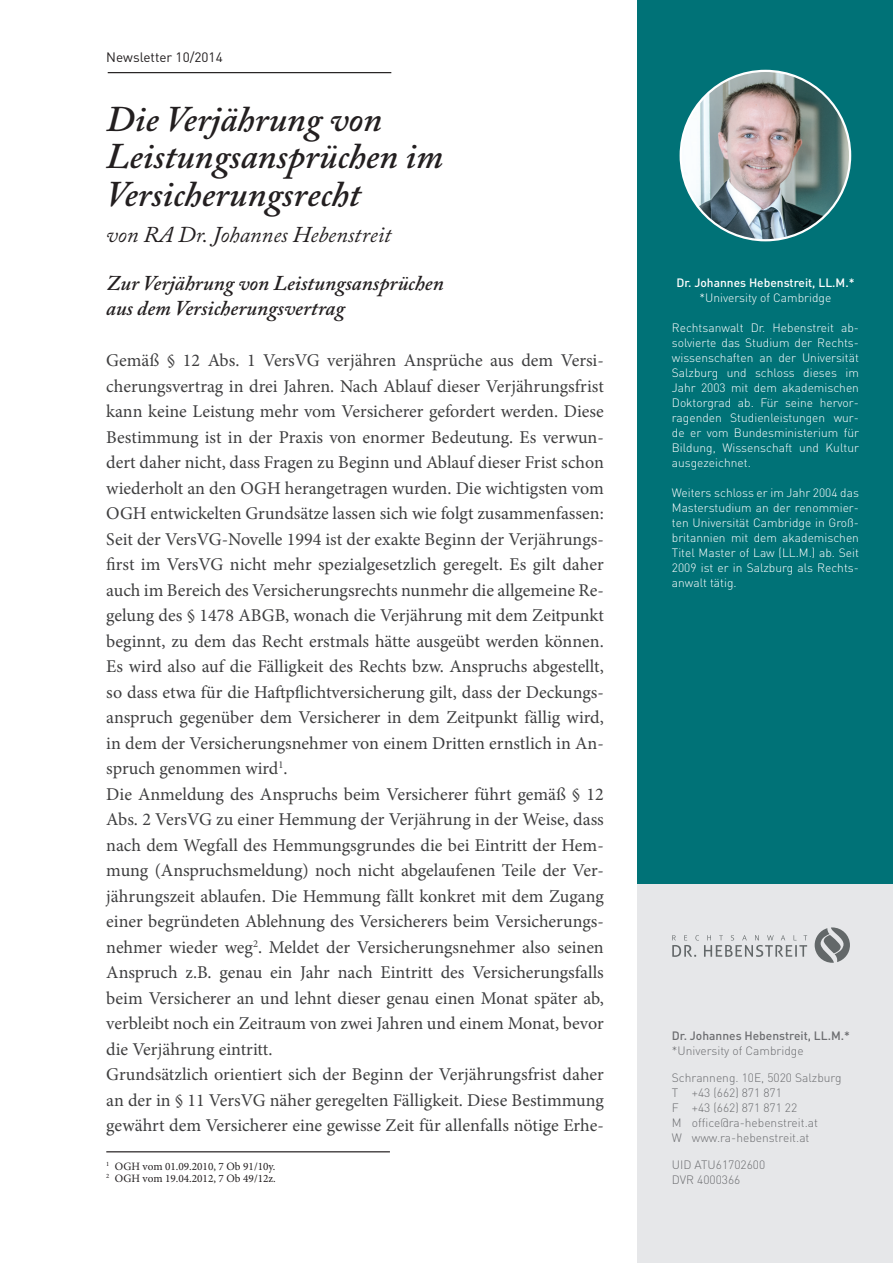
<style>
.page{position:relative;width:893px;height:1263px;background:#fff}
.page>*{position:absolute;margin:0;border:0;box-sizing:border-box;transform-origin:0 0}
.t1{font:italic 600 36px/37.5px "Adobe Caslon Pro";color:#231f20}
.t2{font:italic 22.5px "Adobe Caslon Pro";color:#231f20}
.t3{font:italic 600 21px/25.5px "Adobe Caslon Pro";color:#231f20}
.t4{font:18px/25.5px "Minion Pro";color:#3e3e3f}
.t5{font:13.5px "DIN Pro";color:#231f20}
.t6{font:300 12px/15px "DIN Pro";color:#fff;text-align:justify}
.t7{font:300 12px/15px "DIN Pro";color:#6c6d70}
.t8{font:500 12px "DIN Pro";color:#6c6d70}
.t9{font:500 12px "DIN Pro";color:#fff}
.t10{font:11.25px/12px "Minion Pro";color:#231f20}
</style>
<div class="page">
<div style="left:638px;top:0;width:255px;height:885px;background:#007277"></div>
<div style="left:638px;top:885px;width:255px;height:378px;background:#e6e7e9"></div>
<img style="left:681px;top:71px;width:169px;height:169px;border-radius:85px">
<svg style="left:815px;top:927px;width:35px;height:36px"></svg>
<svg style="left:672px;top:935px;width:135px;height:22px"></svg>
<hr style="left:108px;top:72px;width:283px;height:1px;background:#231f20">
<hr style="left:106px;top:1151px;width:284px;height:1px;background:#231f20">
<p class="t5" style="left:106px;top:47px;width:118px">Newsletter 10/2014</p>
<h1 class="t1" style="left:106px;top:100px;width:338px">Die Verjährung von<br>Leistungsansprüchen im<br>Versicherungsrecht</h1>
<p class="t2" style="left:106px;top:221px;width:286px">von RA Dr. Johannes Hebenstreit</p>
<p class="t3" style="left:106px;top:270px;width:339px">Zur Verjährung von Leistungsansprüchen aus dem Versicherungsvertrag</p>
<p class="t4" style="left:106px;top:348px;width:499px">Gemäß § 12 Abs. 1 VersVG verjähren Ansprüche aus dem Versi&shy;cherungsvertrag in drei Jahren. Nach Ablauf dieser Verjährungsfrist kann keine Leistung mehr vom Versicherer gefordert werden. Diese Bestimmung ist in der Praxis von enormer Bedeutung. Es verwun&shy;dert daher nicht, dass Fragen zu Beginn und Ablauf dieser Frist schon wiederholt an den OGH herangetragen wurden. Die wichtigsten vom OGH entwickelten Grundsätze lassen sich wie folgt zusammenfassen:<br>Seit der VersVG-Novelle 1994 ist der exakte Beginn der Verjährungs&shy;first im VersVG nicht mehr spezialgesetzlich geregelt. Es gilt daher auch im Bereich des Versicherungsrechts nunmehr die allgemeine Re&shy;gelung des § 1478 ABGB, wonach die Verjährung mit dem Zeitpunkt beginnt, zu dem das Recht erstmals hätte ausgeübt werden können.<br>Es wird also auf die Fälligkeit des Rechts bzw. Anspruchs abgestellt, so dass etwa für die Haftpflichtversicherung gilt, dass der Deckungs&shy;anspruch gegenüber dem Versicherer in dem Zeitpunkt fällig wird, in dem der Versicherungsnehmer von einem Dritten ernstlich in An&shy;spruch genommen wird<sup>1</sup>.<br>Die Anmeldung des Anspruchs beim Versicherer führt gemäß § 12<br>Abs. 2 VersVG zu einer Hemmung der Verjährung in der Weise, dass nach dem Wegfall des Hemmungsgrundes die bei Eintritt der Hem&shy;mung (Anspruchsmeldung) noch nicht abgelaufenen Teile der Ver&shy;jährungszeit ablaufen. Die Hemmung fällt konkret mit dem Zugang einer begründeten Ablehnung des Versicherers beim Versicherungs&shy;nehmer wieder weg<sup>2</sup>. Meldet der Versicherungsnehmer also seinen Anspruch z.B. genau ein Jahr nach Eintritt des Versicherungsfalls beim Versicherer an und lehnt dieser genau einen Monat später ab, verbleibt noch ein Zeitraum von zwei Jahren und einem Monat, bevor die Verjährung eintritt.<br>Grundsätzlich orientiert sich der Beginn der Verjährungsfrist daher an der in § 11 VersVG näher geregelten Fälligkeit. Diese Bestimmung gewährt dem Versicherer eine gewisse Zeit für allenfalls nötige Erhe-</p>
<p class="t10" style="left:106px;top:1160px;width:171px"><sup>1</sup> OGH vom 01.09.2010, 7 Ob 91/10y.<br><sup>2</sup> OGH vom 19.04.2012, 7 Ob 49/12z.</p>
<p class="t9" style="left:676px;top:274px;width:180px">Dr. Johannes Hebenstreit, LL.M.*</p>
<p class="t6" style="left:699px;top:289px;width:133px">*University of Cambridge</p>
<p class="t6" style="left:672px;top:319px;width:189px">Rechtsanwalt Dr. Hebenstreit ab&shy;solvierte das Studium der Rechts&shy;wissenschaften an der Universität Salzburg und schloss dieses im Jahr 2003 mit dem akademischen Doktorgrad ab. Für seine hervor&shy;ragenden Studienleistungen wur&shy;de er vom Bundesministerium für Bildung, Wissenschaft und Kultur ausgezeichnet.</p>
<p class="t6" style="left:672px;top:484px;width:189px">Weiters schloss er im Jahr 2004 das Masterstudium an der renommier&shy;ten Universität Cambridge in Groß&shy;britannien mit dem akademischen Titel Master of Law (LL.M.) ab. Seit 2009 ist er in Salzburg als Rechts&shy;anwalt tätig.</p>
<p class="t8" style="left:672px;top:1027px;width:180px">Dr. Johannes Hebenstreit, LL.M.*</p>
<p class="t7" style="left:672px;top:1042px;width:133px">*University of Cambridge</p>
<p class="t7" style="left:672px;top:1069px;width:171px">Schranneng. 10E, 5020 Salzburg<br>T +43 (662) 871 871<br>F +43 (662) 871 871 22<br>M office@ra-hebenstreit.at<br>W www.ra-hebenstreit.at</p>
<p class="t7" style="left:672px;top:1156px;width:95px">UID ATU61702600<br>DVR 4000366</p>
</div>
